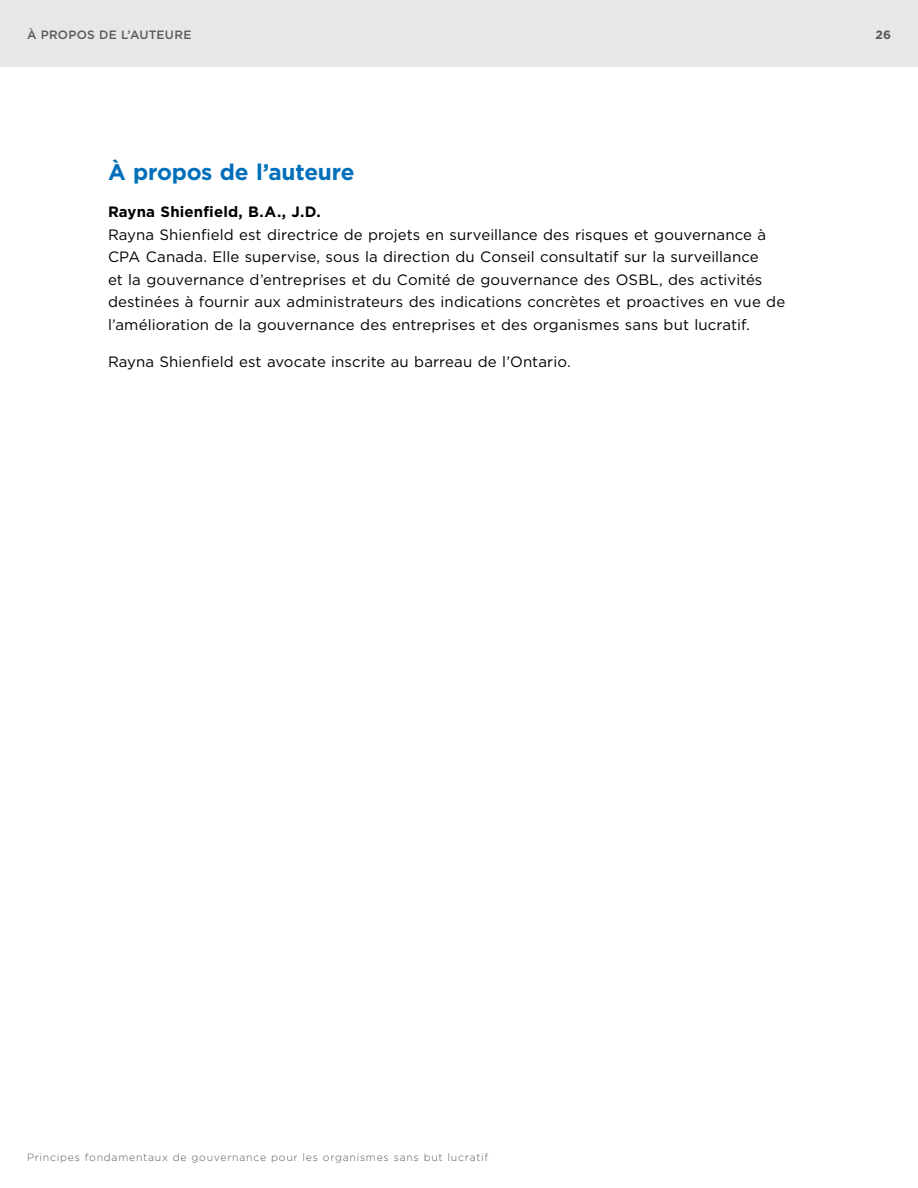
<style>
.page{position:relative;width:918px;height:1188px;background:#fff}
.page>*{position:absolute;margin:0;border:0;box-sizing:border-box;transform-origin:0 0}
.t1{font:700 22.5px "Gotham";letter-spacing:-.01em;color:#006fba}
.t2{font:15px/22.5px "Gotham";letter-spacing:.005em;color:#000}
.t3{font:700 15px "Gotham";letter-spacing:.01em;color:#000}
.t4{font:500 12px "Gotham";letter-spacing:.02em;color:#58595b}
.t5{font:700 12px "Gotham";color:#58595b}
.t6{font:300 10.5px "Gotham";letter-spacing:.07em;color:#58595b}
</style>
<div class="page">
<div style="left:0;top:0;width:918px;height:68px;background:#e6e7e8"></div>
<p class="t4" style="left:27px;top:26px;width:166px">À PROPOS DE L’AUTEURE</p>
<p class="t5" style="left:875px;top:26px;width:17px">26</p>
<h2 class="t1" style="left:108px;top:157px;width:248px">À propos de l’auteure</h2>
<p class="t3" style="left:108px;top:202px;width:214px">Rayna Shienfield, B.A., J.D.</p>
<p class="t2" style="left:108px;top:223px;width:679px">Rayna Shienfield est directrice de projets en surveillance des risques et gouvernance à CPA Canada. Elle supervise, sous la direction du Conseil consultatif sur la surveillance<br>et la gouvernance d’entreprises et du Comité de gouvernance des OSBL, des activités destinées à fournir aux administrateurs des indications concrètes et proactives en vue de l’amélioration de la gouvernance des entreprises et des organismes sans but lucratif.</p>
<p class="t2" style="left:108px;top:351px;width:464px">Rayna Shienfield est avocate inscrite au barreau de l’Ontario.</p>
<p class="t6" style="left:27px;top:1151px;width:463px">Principes fondamentaux de gouvernance pour les organismes sans but lucratif</p>
</div>
